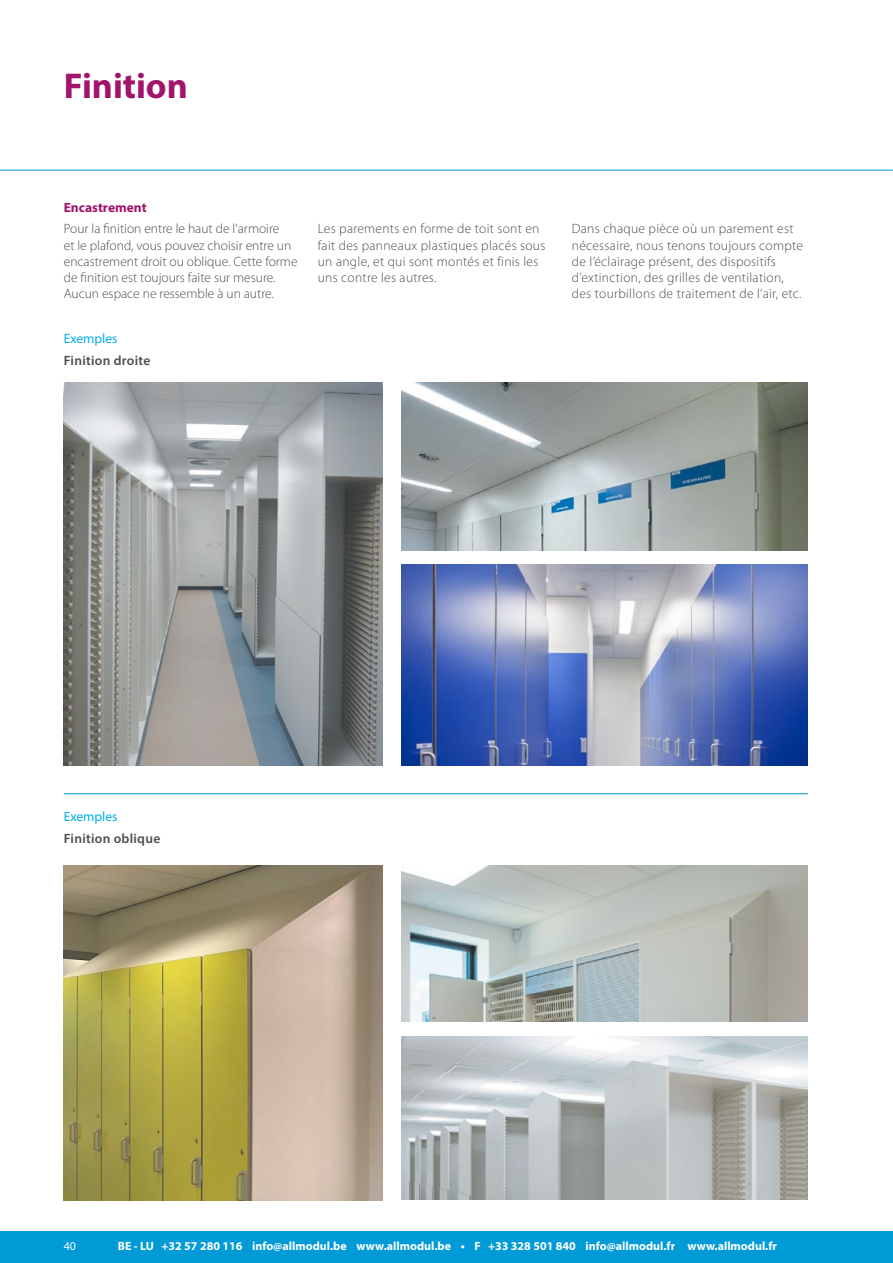
<style>
.page{position:relative;width:893px;height:1263px;background:#fff}
.page>*{position:absolute;margin:0;border:0;box-sizing:border-box;transform-origin:0 0}
.Kleinere_topkop{font:700 36px "Myriad Pro";color:#a2146a}
.Light_plt_txt{font:300 13.5px/16.2px "Myriad Pro";letter-spacing:.02em;color:#4d4d4f}
.Light_plt_txt-2{font:300 13.5px/16.2px "Myriad Pro";color:#4d4d4f}
.Light_plt_txt-3{font:600 13.5px "Myriad Pro";letter-spacing:.02em;color:#4d4d4f}
.Titel{font:700 13.5px "Myriad Pro";color:#a2146a}
.Light_plt_txt-4{font:13.5px "Myriad Pro";color:#00aeef}
.Titel-2{font:13.5px "Myriad Pro";color:#00aeef}
.t1{font:700 12px "Myriad Pro";color:#fff}
.t2{font:12px "Myriad Pro";color:#fff}
</style>
<div class="page">
<hr style="left:64px;top:793px;width:744px;height:1px;background:#009ad7">
<img style="left:64px;top:866px;width:318px;height:334px">
<img style="left:401px;top:565px;width:407px;height:200px">
<img style="left:401px;top:1037px;width:407px;height:163px">
<img style="left:401px;top:866px;width:407px;height:155px">
<img style="left:64px;top:383px;width:318px;height:382px">
<img style="left:401px;top:383px;width:407px;height:168px">
<div style="left:0;top:1232px;width:893px;height:31px;background:#009ad7"></div>
<hr style="left:0;top:170px;width:893px;height:1px;background:#009ad7">
<p class="Kleinere_topkop" style="left:64px;top:63px;width:126px">Finition</p>
<p class="Titel" style="left:64px;top:198px;width:84px">Encastrement</p>
<p class="Light_plt_txt-2" style="left:64px;top:221px;width:235px">Pour la finition entre le haut de l’armoire<br>et le plafond, vous pouvez choisir entre un encastrement droit ou oblique. Cette forme de finition est toujours faite sur mesure.<br>Aucun espace ne ressemble à un autre.</p>
<p class="Light_plt_txt" style="left:318px;top:221px;width:229px">Les parements en forme de toit sont en fait des panneaux plastiques placés sous un angle, et qui sont montés et finis les uns contre les autres.</p>
<p class="Light_plt_txt" style="left:572px;top:221px;width:233px">Dans chaque pièce où un parement est nécessaire, nous tenons toujours compte de l’éclairage présent, des dispositifs d’extinction, des grilles de ventilation, des tourbillons de traitement de l’air, etc.</p>
<p class="Titel-2" style="left:64px;top:330px;width:55px">Exemples</p>
<p class="Light_plt_txt-3" style="left:64px;top:351px;width:88px">Finition droite</p>
<p class="Light_plt_txt-4" style="left:64px;top:808px;width:55px">Exemples</p>
<p class="Light_plt_txt-3" style="left:64px;top:830px;width:98px">Finition oblique</p>
<p class="t2" style="left:64px;top:1239px;width:14px">40</p>
<p class="t1" style="left:118px;top:1238px;width:661px">BE - LU +32 57 280 116 info@allmodul.be www.allmodul.be • F +33 328 501 840 info@allmodul.fr www.allmodul.fr</p>
</div>
